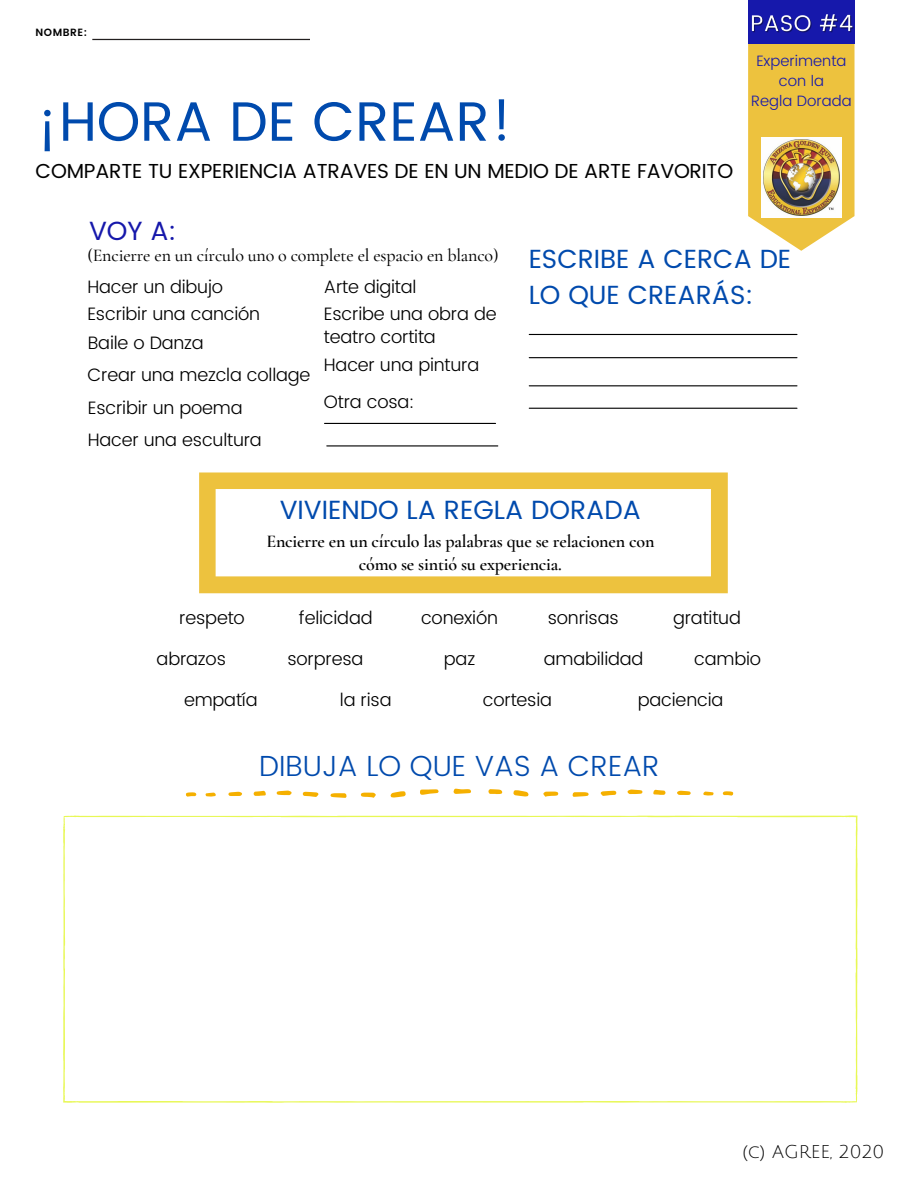
<style>
.page{position:relative;width:918px;height:1188px;background:#fff}
.page>*{position:absolute;margin:0;border:0;box-sizing:border-box;transform-origin:0 0}
.t1{font:55.35px "Poppins";color:#004aad}
.t2{font:300 29.1px "Poppins";color:#004aad}
.t3{font:26.25px "Poppins";color:#004aad}
.t4{font:26.25px "Poppins";color:#1618ab}
.t5{font:20.25px "Poppins";letter-spacing:-.01em;color:#000}
.t6{font:300 18px/22.5px "Poppins";letter-spacing:-.01em;color:#000}
.t7{font:600 18px/22.5px "Cormorant Garamond";letter-spacing:-.01em;color:#000;text-align:center}
.t8{font:500 18px "Cormorant Garamond";letter-spacing:-.01em;color:#000}
.t9{font:18px "Julius Sans One";color:#000}
.t10{font:300 15px "Poppins";color:#1618ab}
.t11{font:600 10.5px "Poppins";letter-spacing:.05em;color:#000}
</style>
<div class="page">
<svg style="left:63px;top:815px;width:795px;height:288px"></svg>
<svg style="left:390px;top:791px;width:16px;height:7px"></svg>
<svg style="left:330px;top:793px;width:17px;height:5px"></svg>
<svg style="left:303px;top:792px;width:16px;height:5px"></svg>
<svg style="left:361px;top:793px;width:15px;height:5px"></svg>
<svg style="left:277px;top:790px;width:15px;height:5px"></svg>
<svg style="left:254px;top:791px;width:12px;height:5px"></svg>
<svg style="left:228px;top:792px;width:14px;height:4px"></svg>
<svg style="left:186px;top:792px;width:10px;height:5px"></svg>
<svg style="left:205px;top:793px;width:11px;height:4px"></svg>
<svg style="left:420px;top:789px;width:19px;height:6px"></svg>
<svg style="left:513px;top:790px;width:16px;height:6px"></svg>
<svg style="left:453px;top:789px;width:18px;height:5px"></svg>
<svg style="left:573px;top:792px;width:16px;height:5px"></svg>
<svg style="left:601px;top:791px;width:15px;height:5px"></svg>
<svg style="left:543px;top:792px;width:15px;height:5px"></svg>
<svg style="left:488px;top:789px;width:14px;height:5px"></svg>
<svg style="left:627px;top:789px;width:15px;height:5px"></svg>
<svg style="left:653px;top:790px;width:13px;height:5px"></svg>
<svg style="left:677px;top:791px;width:14px;height:4px"></svg>
<svg style="left:723px;top:791px;width:10px;height:5px"></svg>
<svg style="left:703px;top:792px;width:11px;height:4px"></svg>
<svg style="left:199px;top:472px;width:529px;height:121px"></svg>
<svg style="left:748px;top:44px;width:107px;height:207px;background:#efca58"></svg>
<div style="left:748px;top:0;width:107px;height:44px;background:#1618ab"></div>
<img style="left:761px;top:138px;width:80px;height:79px">
<img style="left:751px;top:14px;width:104px;height:31px">
<hr style="left:325px;top:423px;width:171px;height:1px;background:#000">
<hr style="left:529px;top:357px;width:268px;height:1px;background:#000">
<hr style="left:529px;top:385px;width:268px;height:1px;background:#000">
<hr style="left:529px;top:408px;width:268px;height:1px;background:#000">
<hr style="left:327px;top:445px;width:171px;height:1px;background:#000">
<hr style="left:529px;top:334px;width:268px;height:1px;background:#000">
<hr style="left:92px;top:39px;width:217px;height:1px;background:#221f1f">
<hr style="left:92px;top:90px;width:217px;height:1px;background:#221f1f">
<hr style="left:92px;top:141px;width:217px;height:1px;background:#221f1f">
<hr style="left:92px;top:192px;width:217px;height:1px;background:#221f1f">
<hr style="left:92px;top:242px;width:217px;height:1px;background:#221f1f">
<hr style="left:92px;top:294px;width:217px;height:1px;background:#221f1f">
<hr style="left:92px;top:344px;width:217px;height:1px;background:#221f1f">
<hr style="left:92px;top:395px;width:217px;height:1px;background:#221f1f">
<p class="t11" style="left:36px;top:26px;width:53px">NOMBRE:</p>
<p class="t1" style="left:36px;top:89px;width:478px">¡HORA DE CREAR!</p>
<p class="t5" style="left:36px;top:159px;width:699px">COMPARTE TU EXPERIENCIA ATRAVES DE EN UN MEDIO DE ARTE FAVORITO</p>
<p class="t10" style="left:756px;top:52px;width:92px">Experimenta</p>
<p class="t10" style="left:779px;top:72px;width:47px">con la</p>
<p class="t10" style="left:751px;top:92px;width:102px">Regla Dorada</p>
<p class="t4" style="left:89px;top:216px;width:89px">VOY A:</p>
<p class="t6" style="left:87px;top:275px;width:137px">Hacer un dibujo</p>
<p class="t6" style="left:87px;top:303px;width:174px">Escribir una canción</p>
<p class="t6" style="left:88px;top:332px;width:118px">Baile o Danza</p>
<p class="t8" style="left:87px;top:244px;width:413px">(Encierre en un círculo uno o complete el espacio en blanco)</p>
<p class="t6" style="left:324px;top:275px;width:94px">Arte digital</p>
<p class="t6" style="left:324px;top:303px;width:174px">Escribe una obra de teatro cortita</p>
<p class="t6" style="left:87px;top:364px;width:225px">Crear una mezcla collage</p>
<p class="t6" style="left:88px;top:396px;width:156px">Escribir un poema</p>
<p class="t6" style="left:88px;top:428px;width:176px">Hacer una escultura</p>
<p class="t6" style="left:324px;top:354px;width:157px">Hacer una pintura</p>
<p class="t6" style="left:324px;top:390px;width:92px">Otra cosa:</p>
<p class="t3" style="left:529px;top:244px;width:264px">ESCRIBE A CERCA DE</p>
<p class="t3" style="left:529px;top:280px;width:226px">LO QUE CREARÁS:</p>
<p class="t3" style="left:280px;top:495px;width:363px">VIVIENDO LA REGLA DORADA</p>
<p class="t7" style="left:266px;top:530px;width:390px">Encierre en un círculo las palabras que se relacionen con cómo se sintió su experiencia.</p>
<p class="t6" style="left:179px;top:607px;width:67px">respeto</p>
<p class="t6" style="left:299px;top:607px;width:75px">felicidad</p>
<p class="t6" style="left:421px;top:607px;width:79px">conexión</p>
<p class="t6" style="left:548px;top:607px;width:73px">sonrisas</p>
<p class="t6" style="left:673px;top:607px;width:69px">gratitud</p>
<p class="t6" style="left:157px;top:648px;width:71px">abrazos</p>
<p class="t6" style="left:287px;top:648px;width:77px">sorpresa</p>
<p class="t6" style="left:444px;top:648px;width:33px">paz</p>
<p class="t6" style="left:544px;top:648px;width:101px">amabilidad</p>
<p class="t6" style="left:694px;top:648px;width:68px">cambio</p>
<p class="t6" style="left:184px;top:689px;width:75px">empatía</p>
<p class="t6" style="left:483px;top:689px;width:71px">cortesia</p>
<p class="t6" style="left:340px;top:689px;width:53px">la risa</p>
<p class="t6" style="left:638px;top:689px;width:87px">paciencia</p>
<p class="t2" style="left:259px;top:749px;width:402px">DIBUJA LO QUE VAS A CREAR</p>
<p class="t9" style="left:742px;top:1143px;width:144px">(c) AGREE, 2020</p>
</div>
